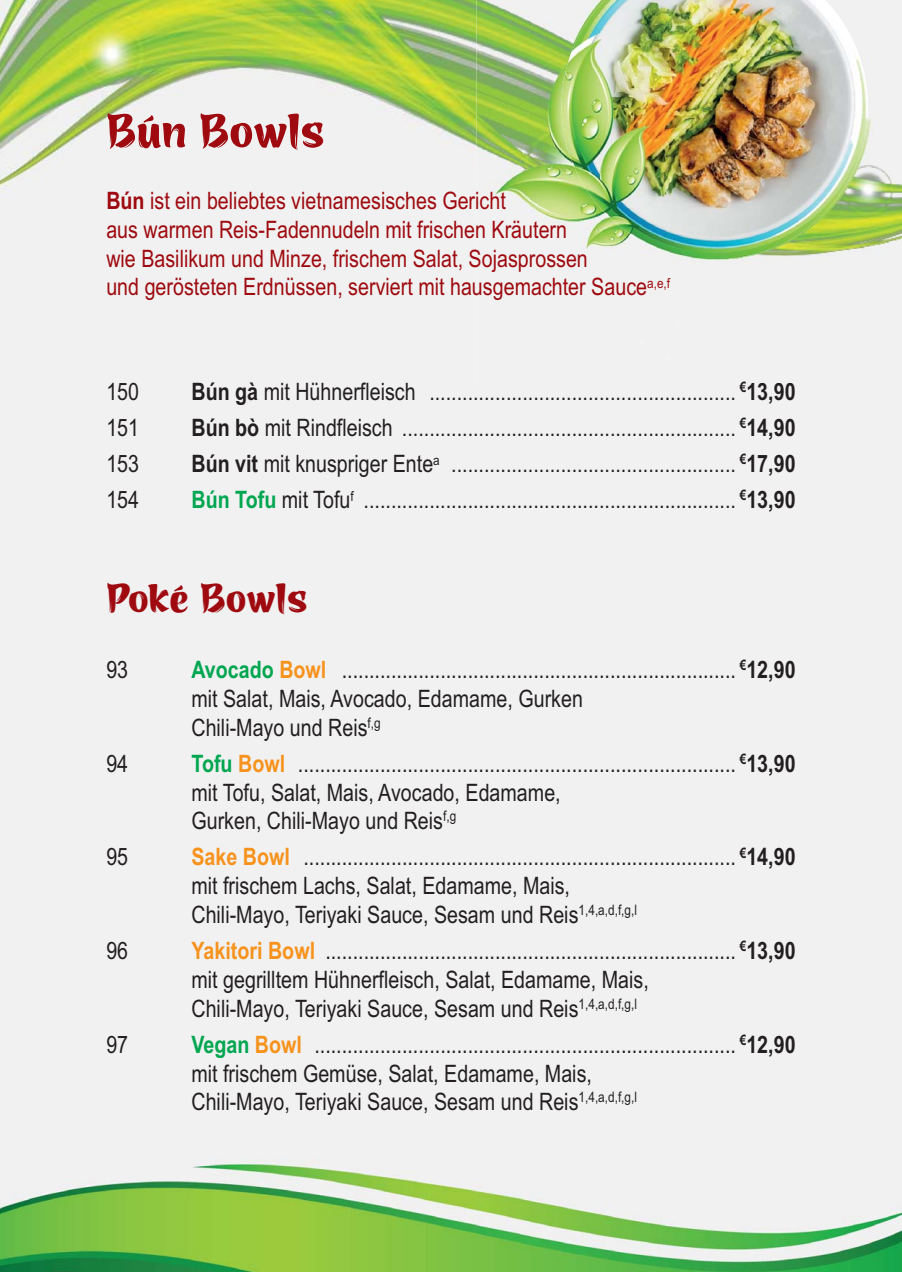
<style>
.page{position:relative;width:902px;height:1272px;background:#fff}
.page>*{position:absolute;margin:0;border:0;box-sizing:border-box;transform-origin:0 0}
.t1{font:52.5px "Azuki";color:#9e0a0f}
.t2{font:45px "Azuki";color:#9e0a0f}
.t3{font:24px/28.8px "Arial Narrow";color:#231f20}
.t4{font:24px/28.8px "Arial Narrow";color:#9e0a0f}
.t5{font:22.8px "Arial Narrow";color:#231f20;scale:1.05 1}
.t6{font:700 14.4px "Arial Narrow";color:#231f20}
.s1{font-weight:700}
.s2{font-weight:700;font-size:24px}
.s3{font-size:24px}
.s4{font-weight:700;font-size:24px;color:#00a650}
.s5{font-weight:700;color:#00a650}
.s6{font-weight:700;color:#f7931d}
</style>
<div class="page">
<div style="left:0;top:0;width:901px;height:998px;background:#f1f1f2"></div>
<div style="left:739px;top:383px;width:7px;height:9px;background:#f1f1f2"></div>
<div style="left:747px;top:383px;width:7px;height:17px;background:#f1f1f2"></div>
<div style="left:758px;top:383px;width:9px;height:17px;background:#f1f1f2"></div>
<div style="left:774px;top:383px;width:9px;height:17px;background:#f1f1f2"></div>
<div style="left:785px;top:383px;width:9px;height:17px;background:#f1f1f2"></div>
<img style="left:0;top:0;width:604px;height:297px">
<img style="left:0;top:998px;width:901px;height:273px">
<div style="left:476px;top:297px;width:425px;height:86px;background:#f1f1f2"></div>
<img style="left:561px;top:0;width:306px;height:259px">
<h1 class="t1" style="left:106px;top:114px;width:219px">Bún Bowls</h1>
<p class="t4" style="left:106px;top:188px;width:565px"><span class="s1">Bún</span> ist ein beliebtes vietnamesisches Gericht<br>aus warmen Reis-Fadennudeln mit frischen Kräutern<br>wie Basilikum und Minze, frischem Salat, Sojasprossen<br>und gerösteten Erdnüssen, serviert mit hausgemachter Sauce<sup>a,e,f</sup></p>
<p class="t6" style="left:739px;top:382px;width:8px">€</p>
<p class="t3" style="left:106px;top:380px;width:34px">150</p>
<p class="t5" style="left:191px;top:384px;width:577px"><span class="s2">Bún gà</span> <span class="s3">mit Hühnerfleisch</span> ........................................................ <span class="s2">13,90</span></p>
<p class="t3" style="left:106px;top:416px;width:34px">151</p>
<p class="t5" style="left:191px;top:420px;width:577px"><span class="s2">Bún bò</span> <span class="s3">mit Rindfleisch</span> ............................................................. <sup>€</sup><span class="s2">14,90</span></p>
<p class="t3" style="left:106px;top:452px;width:34px">153</p>
<p class="t5" style="left:191px;top:456px;width:577px"><span class="s2">Bún vit</span> <span class="s3">mit knuspriger Ente</span><sup>a</sup> .................................................... <sup>€</sup><span class="s2">17,90</span></p>
<p class="t3" style="left:106px;top:488px;width:34px">154</p>
<p class="t5" style="left:191px;top:492px;width:577px"><span class="s4">Bún Tofu</span> <span class="s3">mit Tofu</span><sup>f</sup> .................................................................... <sup>€</sup><span class="s2">13,90</span></p>
<h2 class="t2" style="left:106px;top:584px;width:203px">Poké Bowls</h2>
<p class="t3" style="left:106px;top:657px;width:23px">93</p>
<p class="t3" style="left:191px;top:657px;width:605px"><span class="s5">Avocado</span> <span class="s6">Bowl</span> ........................................................................ <sup>€</sup><span class="s1">12,90 </span>mit Salat, Mais, Avocado, Edamame, Gurken<br>Chili-Mayo und Reis<sup>f,g</sup></p>
<p class="t3" style="left:106px;top:751px;width:23px">94</p>
<p class="t3" style="left:191px;top:751px;width:605px"><span class="s5">Tofu</span> <span class="s6">Bowl</span> ................................................................................ <sup>€</sup><span class="s1">13,90 </span>mit Tofu, Salat, Mais, Avocado, Edamame,<br>Gurken, Chili-Mayo und Reis<sup>f,g</sup></p>
<p class="t3" style="left:106px;top:845px;width:23px">95</p>
<p class="t3" style="left:191px;top:845px;width:605px"><span class="s6">Sake Bowl</span> ............................................................................... <sup>€</sup><span class="s1">14,90 </span>mit frischem Lachs, Salat, Edamame, Mais,<br>Chili-Mayo, Teriyaki Sauce, Sesam und Reis<sup>1,4,a,d,f,g,l</sup></p>
<p class="t3" style="left:106px;top:938px;width:23px">96</p>
<p class="t3" style="left:191px;top:938px;width:605px"><span class="s6">Yakitori Bowl</span> ........................................................................... <sup>€</sup><span class="s1">13,90 </span>mit gegrilltem Hühnerfleisch, Salat, Edamame, Mais,<br>Chili-Mayo, Teriyaki Sauce, Sesam und Reis<sup>1,4,a,d,f,g,l</sup></p>
<p class="t3" style="left:106px;top:1032px;width:23px">97</p>
<p class="t3" style="left:191px;top:1032px;width:605px"><span class="s5">Vegan</span> <span class="s6">Bowl</span> ............................................................................. <sup>€</sup><span class="s1">12,90 </span>mit frischem Gemüse, Salat, Edamame, Mais,<br>Chili-Mayo, Teriyaki Sauce, Sesam und Reis<sup>1,4,a,d,f,g,l</sup></p>
</div>
